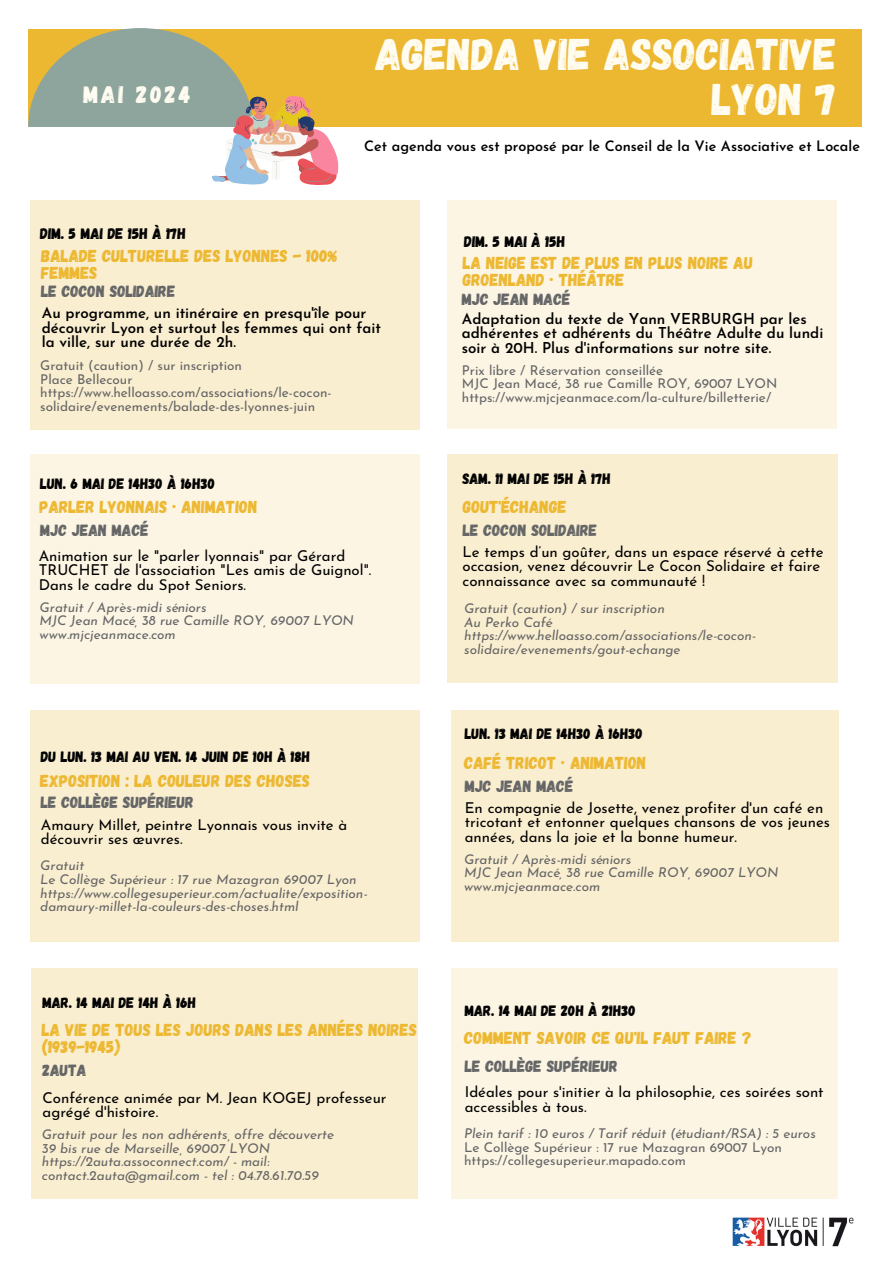
<style>
.page{position:relative;width:894px;height:1264px;background:#fff}
.page>*{position:absolute;margin:0;border:0;box-sizing:border-box;transform-origin:0 0}
.t1{font:44.25px/45px "Gagalin";color:#fffcf1;text-align:right}
.t2{font:24px "Gagalin";letter-spacing:.11em;color:#fffcf1}
.t3{font:17.25px/16.8px "Gagalin";color:#edb831}
.t4{font:16.2px "Gagalin";color:#646566}
.t5{font:15.3px "Gagalin";color:#000}
.t6{font:15px/14.7px "Josefin Sans";color:#000}
.t7{font:600 15px/14.7px "Josefin Sans";color:#000}
.t8{font:15px "Gagalin";color:#000}
.t9{font:600 14.25px "Josefin Sans";color:#000}
.t10{font:italic 13.5px/13.5px "Josefin Sans";color:#646566}
.t11{font:13.5px/13.5px "Josefin Sans";color:#646566}
</style>
<div class="page">
<div style="left:28px;top:29px;width:833px;height:103px;background:#edb831"></div>
<div style="left:28px;top:28px;width:224px;height:199px;background:#8ea59d;border-radius:50%"></div>
<div style="left:8px;top:140px;width:885px;height:1080px;background:#fff"></div>
<svg style="left:211px;top:95px;width:128px;height:90px"></svg>
<img style="left:732px;top:1217px;width:122px;height:30px">
<div style="left:30px;top:709px;width:389px;height:232px;background:#faeed0"></div>
<div style="left:446px;top:201px;width:390px;height:228px;background:#fcf5e4"></div>
<div style="left:451px;top:709px;width:387px;height:232px;background:#faeed0"></div>
<div style="left:30px;top:454px;width:389px;height:229px;background:#fcf5e4"></div>
<div style="left:451px;top:968px;width:386px;height:230px;background:#fcf5e4"></div>
<div style="left:30px;top:200px;width:389px;height:229px;background:#faeed0"></div>
<div style="left:31px;top:968px;width:386px;height:230px;background:#faeed0"></div>
<div style="left:446px;top:454px;width:391px;height:228px;background:#faeed0"></div>
<h5 class="t2" style="left:83px;top:79px;width:109px">MAI 2024</h5>
<p class="t5" style="left:40px;top:224px;width:147px">DIM. 5 MAI DE 15H À 17H</p>
<h1 class="t1" style="left:375px;top:29px;width:462px">AGENDA VIE ASSOCIATIVE<br>LYON 7</h1>
<p class="t9" style="left:364px;top:141px;width:497px">Cet agenda vous est proposé par le Conseil de la Vie Associative et Locale</p>
<p class="t5" style="left:464px;top:231px;width:103px">DIM. 5 MAI À 15H</p>
<p class="t3" style="left:41px;top:246px;width:298px">BALADE CULTURELLE DES LYONNES - 100%<br>FEMMES</p>
<p class="t7" style="left:42px;top:307px;width:340px">Au programme, un itinéraire en presqu'île pour découvrir Lyon et surtout les femmes qui ont fait la ville, sur une durée de 2h.</p>
<h4 class="t11" style="left:40px;top:360px;width:203px">Gratuit (caution) / sur inscription</h4>
<h5 class="t11" style="left:40px;top:374px;width:94px">Place Bellecour</h5>
<p class="t11" style="left:40px;top:387px;width:293px">https://www.helloasso.com/associations/le-cocon&shy;solidaire/evenements/balade-des-lyonnes-juin</p>
<p class="t4" style="left:41px;top:281px;width:136px">LE COCON SOLIDAIRE</p>
<h6 class="t8" style="left:40px;top:473px;width:176px">LUN. 6 MAI DE 14H30 À 16H30</h6>
<h6 class="t3" style="left:40px;top:497px;width:219px">PARLER LYONNAIS · ANIMATION</h6>
<p class="t4" style="left:40px;top:520px;width:110px">MJC JEAN MACÉ</p>
<h4 class="t6" style="left:39px;top:549px;width:334px">Animation sur le "parler lyonnais" par Gérard<br>TRUCHET de l'association "Les amis de Guignol".<br>Dans le cadre du Spot Seniors.</h4>
<h4 class="t10" style="left:40px;top:601px;width:168px">Gratuit / Après-midi séniors</h4>
<h4 class="t10" style="left:40px;top:615px;width:316px">MJC Jean Macé, 38 rue Camille ROY, 69007 LYON</h4>
<h5 class="t10" style="left:40px;top:628px;width:138px">www.mjcjeanmace.com</h5>
<h4 class="t3" style="left:463px;top:254px;width:291px">LA NEIGE EST DE PLUS EN PLUS NOIRE AU<br>GROENLAND · THÉÂTRE</h4>
<h6 class="t7" style="left:462px;top:312px;width:363px">Adaptation du texte de Yann VERBURGH par les adhérentes et adhérents du Théâtre Adulte du lundi soir à 20H. Plus d'informations sur notre site.</h6>
<h4 class="t11" style="left:462px;top:365px;width:203px">Prix libre / Réservation conseillée</h4>
<h4 class="t11" style="left:462px;top:378px;width:317px">MJC Jean Macé, 38 rue Camille ROY, 69007 LYON</h4>
<h6 class="t11" style="left:462px;top:392px;width:311px">https://www.mjcjeanmace.com/la-culture/billetterie/</h6>
<p class="t4" style="left:462px;top:289px;width:110px">MJC JEAN MACÉ</p>
<p class="t8" style="left:462px;top:469px;width:150px">SAM. 11 MAI DE 15H À 17H</p>
<p class="t3" style="left:462px;top:497px;width:105px">GOUT'ÉCHANGE</p>
<h6 class="t6" style="left:462px;top:545px;width:362px">Le temps d’un goûter, dans un espace réservé à cette occasion, venez découvrir Le Cocon Solidaire et faire connaissance avec sa communauté !</h6>
<h4 class="t10" style="left:464px;top:603px;width:202px">Gratuit (caution) / sur inscription</h4>
<h6 class="t10" style="left:464px;top:616px;width:89px">Au Perko Café</h6>
<p class="t10" style="left:464px;top:630px;width:293px">https://www.helloasso.com/associations/le-cocon&shy;solidaire/evenements/gout-echange</p>
<p class="t4" style="left:463px;top:520px;width:136px">LE COCON SOLIDAIRE</p>
<h4 class="t8" style="left:464px;top:724px;width:180px">LUN. 13 MAI DE 14H30 À 16H30</h4>
<p class="t8" style="left:41px;top:746px;width:271px">DU LUN. 13 MAI AU VEN. 14 JUIN DE 10H À 18H</p>
<p class="t3" style="left:464px;top:753px;width:183px">CAFÉ TRICOT · ANIMATION</p>
<h6 class="t6" style="left:464px;top:801px;width:366px">En compagnie de Josette, venez profiter d'un café en tricotant et entonner quelques chansons de vos jeunes années, dans la joie et la bonne humeur.</h6>
<h6 class="t10" style="left:464px;top:853px;width:168px">Gratuit / Après-midi séniors</h6>
<p class="t10" style="left:464px;top:867px;width:316px">MJC Jean Macé, 38 rue Camille ROY, 69007 LYON</p>
<p class="t10" style="left:464px;top:880px;width:138px">www.mjcjeanmace.com</p>
<h4 class="t3" style="left:40px;top:771px;width:271px">EXPOSITION : LA COULEUR DES CHOSES</h4>
<h6 class="t6" style="left:41px;top:818px;width:308px">Amaury Millet, peintre Lyonnais vous invite à découvrir ses œuvres.</h6>
<h4 class="t10" style="left:40px;top:860px;width:45px">Gratuit</h4>
<h4 class="t10" style="left:40px;top:873px;width:318px">Le Collège Supérieur : 17 rue Mazagran 69007 Lyon</h4>
<h6 class="t10" style="left:40px;top:887px;width:328px">https://www.collegesuperieur.com/actualite/exposition&shy;damaury-millet-la-couleurs-des-choses.html</h6>
<p class="t4" style="left:464px;top:775px;width:110px">MJC JEAN MACÉ</p>
<p class="t4" style="left:41px;top:792px;width:155px">LE COLLÈGE SUPÉRIEUR</p>
<p class="t8" style="left:42px;top:992px;width:155px">MAR. 14 MAI DE 14H À 16H</p>
<h4 class="t3" style="left:42px;top:1020px;width:376px">LA VIE DE TOUS LES JOURS DANS LES ANNÉES NOIRES (1939-1945)</h4>
<h6 class="t6" style="left:43px;top:1091px;width:345px">Conférence animée par M. Jean KOGEJ professeur agrégé d'histoire.</h6>
<h3 class="t10" style="left:42px;top:1129px;width:294px">Gratuit pour les non adhérents, offre découverte</h3>
<h6 class="t10" style="left:42px;top:1142px;width:230px">39 bis rue de Marseille, 69007 LYON</h6>
<p class="t10" style="left:42px;top:1156px;width:278px">https://2auta.assoconnect.com/ - mail: contact.2auta@gmail.com - tel : 04.78.61.70.59</p>
<p class="t4" style="left:43px;top:1059px;width:46px">2AUTA</p>
<h4 class="t8" style="left:464px;top:1001px;width:172px">MAR. 14 MAI DE 20H À 21H30</h4>
<h4 class="t3" style="left:464px;top:1028px;width:289px">COMMENT SAVOIR CE QU'IL FAUT FAIRE ?</h4>
<p class="t4" style="left:464px;top:1055px;width:155px">LE COLLÈGE SUPÉRIEUR</p>
<h6 class="t6" style="left:464px;top:1085px;width:360px">Idéales pour s'initier à la philosophie, ces soirées sont accessibles à tous.</h6>
<h6 class="t10" style="left:464px;top:1128px;width:353px">Plein tarif : 10 euros / Tarif réduit (étudiant/RSA) : 5 euros</h6>
<p class="t11" style="left:464px;top:1141px;width:319px">Le Collège Supérieur : 17 rue Mazagran 69007 Lyon</p>
<p class="t11" style="left:464px;top:1155px;width:223px">https://collegesuperieur.mapado.com</p>
</div>
